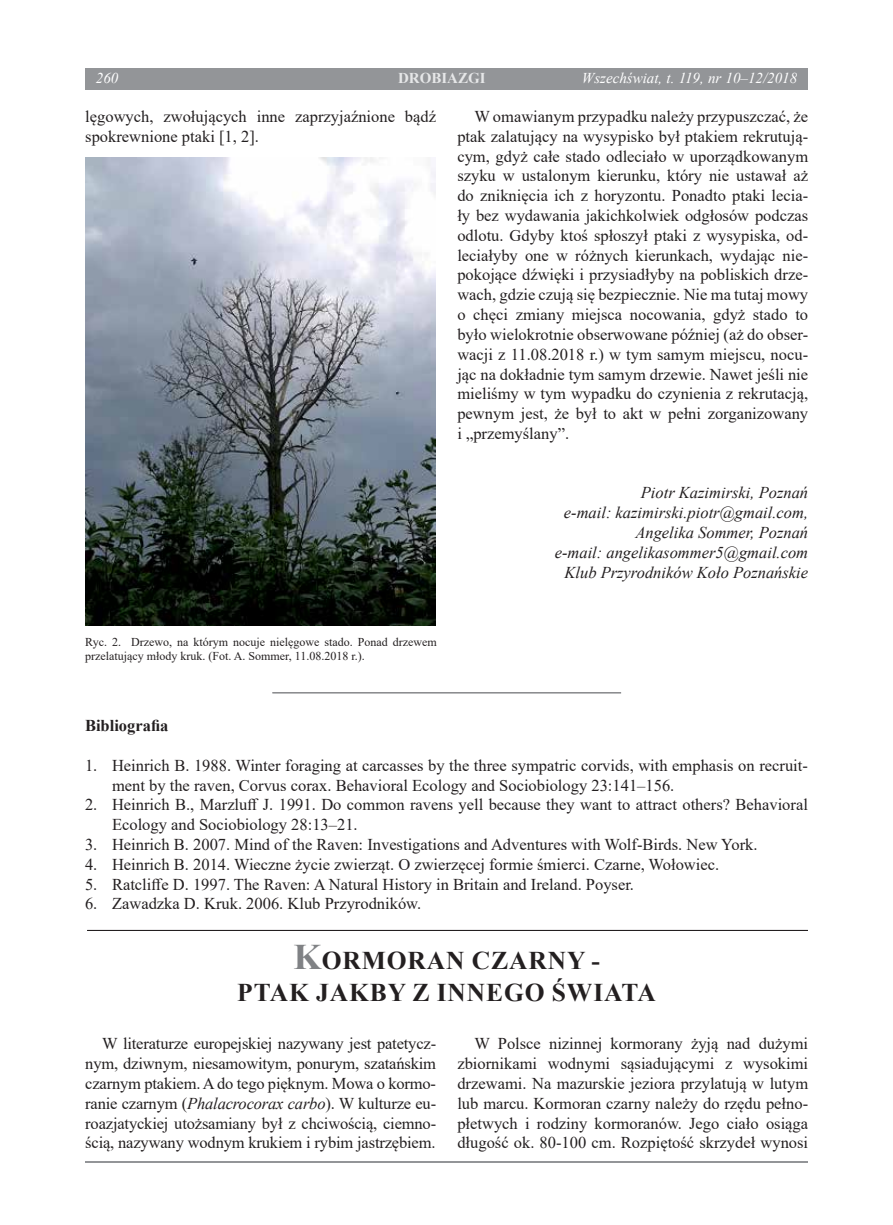
<style>
.page{position:relative;width:893px;height:1225px;background:#fff}
.page>*{position:absolute;margin:0;border:0;box-sizing:border-box;transform-origin:0 0}
.t1{font:700 25.5px/32.4px "Times New Roman";letter-spacing:.035em;color:#231f20;text-align:center}
.t2{font:16.5px/19.8px "Times New Roman";color:#231f20}
.t3{font:italic 16.5px/19.8px "Times New Roman";color:#231f20;text-align:right}
.t4{font:700 16.5px "Times New Roman";color:#231f20}
.t5{font:italic 15px "Times New Roman";color:#fff}
.t6{font:700 15px "Times New Roman";color:#e6e7e8}
.t7{font:12px/13.5px "Times New Roman";color:#231f20}
.s1{font-style:normal}
.s2{font-size:36px;color:#808285}
.s3{font-style:italic}
</style>
<div class="page">
<hr style="left:85px;top:1161px;width:723px;height:1px;background:#939598">
<img style="left:85px;top:157px;width:351px;height:468px">
<hr style="left:272px;top:692px;width:349px;height:1px;background:#808285">
<hr style="left:87px;top:930px;width:721px;height:1px;background:#231f20">
<div style="left:85px;top:68px;width:723px;height:21px;background:#939598"></div>
<p class="t5" style="left:96px;top:68px;width:24px">260</p>
<p class="t6" style="left:398px;top:67px;width:89px">DROBIAZGI</p>
<p class="t5" style="left:582px;top:68px;width:217px">Wszechświat, t. 119, nr 10<span class="s1">–</span>12/2018</p>
<p class="t2" style="left:85px;top:106px;width:352px">lęgowych, zwołujących inne zaprzyjaźnione bądź spokrewnione ptaki [1, 2].</p>
<p class="t2" style="left:457px;top:106px;width:352px;text-align:justify;text-indent:17px">W omawianym przypadku należy przypuszczać, że ptak zalatujący na wysypisko był ptakiem rekrutują&shy;cym, gdyż całe stado odleciało w uporządkowanym szyku w ustalonym kierunku, który nie ustawał aż do zniknięcia ich z horyzontu. Ponadto ptaki lecia&shy;ły bez wydawania jakichkolwiek odgłosów podczas odlotu. Gdyby ktoś spłoszył ptaki z wysypiska, od&shy;leciałyby one w różnych kierunkach, wydając nie&shy;pokojące dźwięki i przysiadłyby na pobliskich drze&shy;wach, gdzie czują się bezpiecznie. Nie ma tutaj mowy o chęci zmiany miejsca nocowania, gdyż stado to było wielokrotnie obserwowane później (aż do obser&shy;wacji z 11.08.2018 r.) w tym samym miejscu, nocu&shy;jąc na dokładnie tym samym drzewie. Nawet jeśli nie mieliśmy w tym wypadku do czynienia z rekrutacją, pewnym jest, że był to akt w pełni zorganizowany i „przemyślany”.</p>
<p class="t7" style="left:85px;top:635px;width:353px">Ryc. 2. Drzewo, na którym nocuje nielęgowe stado. Ponad drzewem przelatujący młody kruk. (Fot. A. Sommer, 11.08.2018 r.).</p>
<p class="t3" style="left:555px;top:482px;width:255px">Piotr Kazimirski, Poznań<br>e-mail: kazimirski.piotr@gmail.com,<br>Angelika Sommer, Poznań<br>e-mail: angelikasommer5@gmail.com<br>Klub Przyrodników Koło Poznańskie</p>
<p class="t4" style="left:85px;top:713px;width:85px">Bibliografia</p>
<p class="t2" style="left:112px;top:755px;width:697px;text-indent:-27px">1. Heinrich B. 1988. Winter foraging at carcasses by the three sympatric corvids, with emphasis on recruit&shy;ment by the raven, Corvus corax. Behavioral Ecology and Sociobiology 23:141–156.</p>
<p class="t2" style="left:112px;top:794px;width:697px;text-indent:-27px">2. Heinrich B., Marzluff J. 1991. Do common ravens yell because they want to attract others? Behavioral<br>Ecology and Sociobiology 28:13–21.</p>
<p class="t2" style="left:85px;top:834px;width:674px">3. Heinrich B. 2007. Mind of the Raven: Investigations and Adventures with Wolf-Birds. New York.</p>
<p class="t2" style="left:85px;top:854px;width:636px">4. Heinrich B. 2014. Wieczne życie zwierząt. O zwierzęcej formie śmierci. Czarne, Wołowiec.</p>
<p class="t2" style="left:85px;top:873px;width:550px">5. Ratcliffe D. 1997. The Raven: A Natural History in Britain and Ireland. Poyser.</p>
<p class="t2" style="left:85px;top:893px;width:338px">6. Zawadzka D. Kruk. 2006. Klub Przyrodników.</p>
<h1 class="t1" style="left:237px;top:943px;width:420px"><span class="s2">K</span>ORMORAN CZARNY -<br>PTAK JAKBY Z INNEGO ŚWIATA</h1>
<p class="t2" style="left:85px;top:1033px;width:352px;text-align:justify;text-indent:17px">W literaturze europejskiej nazywany jest patetycz&shy;nym, dziwnym, niesamowitym, ponurym, szatańskim czarnym ptakiem. A do tego pięknym. Mowa o kormo&shy;ranie czarnym (<span class="s3">Phalacrocorax carbo</span>). W kulturze eu&shy;roazjatyckiej utożsamiany był z chciwością, ciemno&shy;ścią, nazywany wodnym krukiem i rybim jastrzębiem.</p>
<p class="t2" style="left:457px;top:1033px;width:352px;text-align:justify;text-indent:17px">W Polsce nizinnej kormorany żyją nad dużymi zbiornikami wodnymi sąsiadującymi z wysokimi drzewami. Na mazurskie jeziora przylatują w lutym lub marcu. Kormoran czarny należy do rzędu pełno&shy;płetwych i rodziny kormoranów. Jego ciało osiąga długość ok. 80-100 cm. Rozpiętość skrzydeł wynosi</p>
</div>
